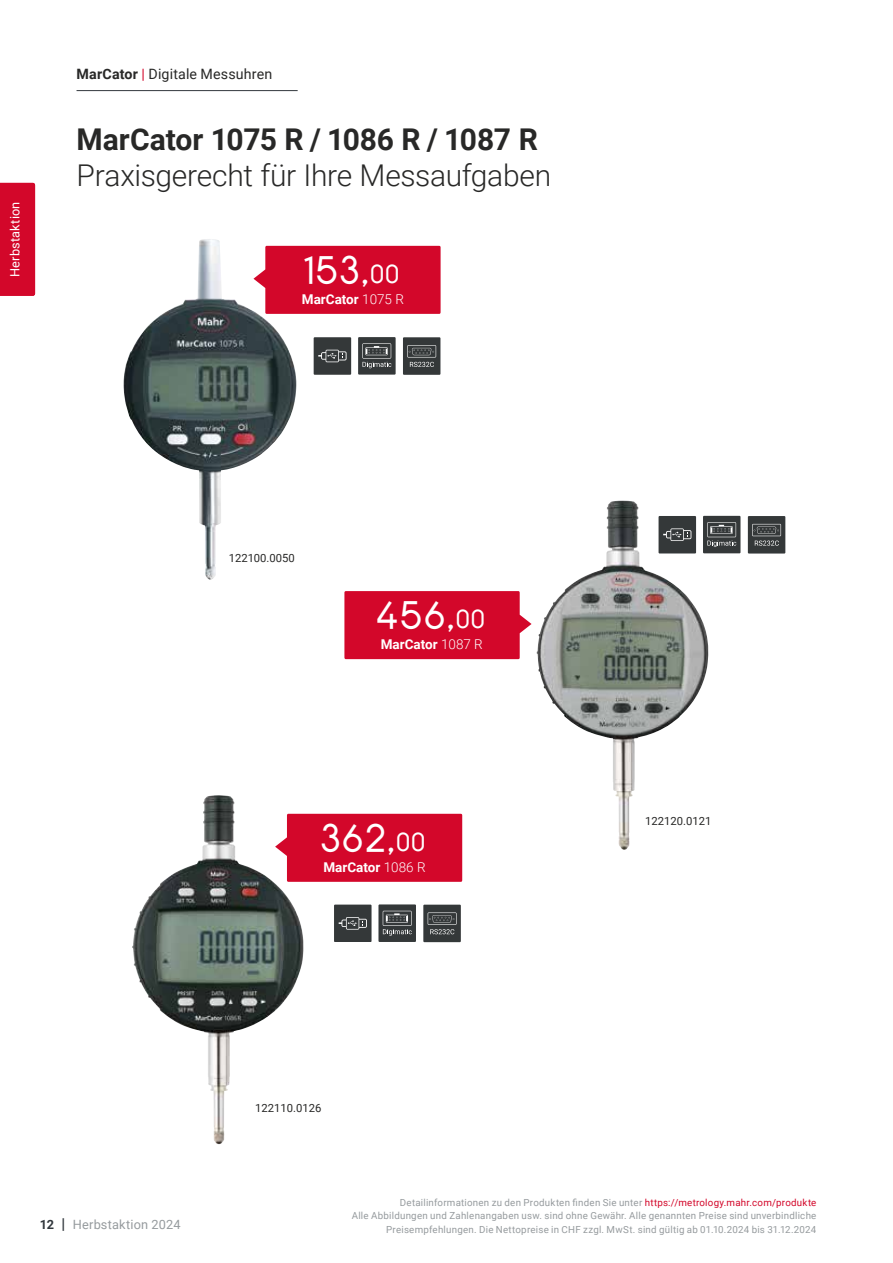
<style>
.page{position:relative;width:893px;height:1263px;background:#fff}
.page>*{position:absolute;margin:0;border:0;box-sizing:border-box;transform-origin:0 0}
.t1{font:31.5px "Mahr Numbers Regular";color:#fff}
.t2{font:300 30px "Roboto";letter-spacing:-.01em;color:#282827}
.t3{font:700 30px "Roboto";letter-spacing:-.005em;color:#282827}
.t4{font:14.25px "Roboto";letter-spacing:.01em;color:#282827}
.t5{font:700 13.5px "Roboto";color:#fff}
.t6{font:12.75px "Roboto";letter-spacing:.015em;color:#969b9e}
.t7{font:12.75px "Roboto";letter-spacing:.015em;color:#fff}
.t8{font:11.25px "Roboto";color:#282827}
.t9{font:9.75px/13.5px "Roboto";letter-spacing:.025em;color:#969b9e;text-align:right}
.s1{font-weight:700}
.s2{color:#d3072a}
.s3{font-size:21px}
.s4{font-weight:300}
.s5{font-weight:700;color:#32383d}
.s6{font-weight:700;font-size:15px;color:#32383d}
</style>
<div class="page">
<div style="left:0;top:183px;width:35px;height:113px;background:#d3072a"></div>
<img style="left:124px;top:239px;width:173px;height:341px">
<img style="left:132px;top:795px;width:173px;height:349px">
<img style="left:537px;top:501px;width:173px;height:349px">
<div style="left:314px;top:337px;width:37px;height:38px;background:#343839"></div>
<svg style="left:318px;top:350px;width:29px;height:12px"></svg>
<div style="left:403px;top:337px;width:37px;height:38px;background:#343839"></div>
<svg style="left:407px;top:345px;width:29px;height:22px"></svg>
<div style="left:358px;top:337px;width:37px;height:38px;background:#343839"></div>
<svg style="left:362px;top:343px;width:29px;height:25px"></svg>
<div style="left:334px;top:904px;width:38px;height:38px;background:#343839"></div>
<svg style="left:339px;top:917px;width:28px;height:13px"></svg>
<div style="left:423px;top:905px;width:38px;height:37px;background:#343839"></div>
<svg style="left:428px;top:912px;width:29px;height:22px"></svg>
<div style="left:378px;top:904px;width:38px;height:38px;background:#343839"></div>
<svg style="left:383px;top:911px;width:29px;height:25px"></svg>
<div style="left:659px;top:516px;width:37px;height:37px;background:#343839"></div>
<svg style="left:663px;top:528px;width:28px;height:13px"></svg>
<div style="left:748px;top:516px;width:37px;height:37px;background:#343839"></div>
<svg style="left:752px;top:524px;width:29px;height:22px"></svg>
<div style="left:703px;top:516px;width:37px;height:37px;background:#343839"></div>
<svg style="left:707px;top:522px;width:29px;height:25px"></svg>
<svg style="left:253px;top:246px;width:188px;height:68px;background:#d51636"></svg>
<svg style="left:275px;top:814px;width:187px;height:68px;background:#d51536"></svg>
<svg style="left:344px;top:591px;width:187px;height:68px;background:#d51435"></svg>
<hr style="left:77px;top:90px;width:221px;height:1px;background:#32383d">
<h3 class="t7" style="left:6px;top:277px;width:77px;rotate:-90deg">Herbstaktion</h3>
<h3 class="t4" style="left:77px;top:64px;width:197px"><span class="s1">MarCator</span> <span class="s2">|</span> Digitale Messuhren</h3>
<h2 class="t3" style="left:77px;top:118px;width:463px">MarCator 1075 R / 1086 R / 1087 R</h2>
<h2 class="t2" style="left:77px;top:154px;width:476px">Praxisgerecht für Ihre Messaufgaben</h2>
<h1 class="t1" style="left:302px;top:256px;width:99px">153,<span class="s3">00</span></h1>
<h3 class="t5" style="left:302px;top:290px;width:104px">MarCator <span class="s4">1075 R</span></h3>
<p class="t8" style="left:229px;top:551px;width:68px">122100.0050</p>
<h1 class="t1" style="left:375px;top:601px;width:112px">456,<span class="s3">00</span></h1>
<h3 class="t5" style="left:381px;top:635px;width:104px">MarCator <span class="s4">1087 R</span></h3>
<h1 class="t1" style="left:319px;top:824px;width:108px">362,<span class="s3">00</span></h1>
<h3 class="t5" style="left:323px;top:857px;width:104px">MarCator <span class="s4">1086 R</span></h3>
<p class="t8" style="left:645px;top:813px;width:68px">122120.0121</p>
<h3 class="t6" style="left:40px;top:1215px;width:142px"><span class="s5">12</span> <span class="s6">|</span> Herbstaktion 2024</h3>
<p class="t8" style="left:255px;top:1100px;width:68px">122110.0126</p>
<p class="t9" style="left:352px;top:1195px;width:466px">Detailinformationen zu den Produkten finden Sie unter <span class="s2">https://metrology.mahr.com/produkte<br></span>Alle Abbildungen und Zahlenangaben usw. sind ohne Gewähr. Alle genannten Preise sind unverbindliche<br>Preisempfehlungen. Die Nettopreise in CHF zzgl. MwSt. sind gültig ab 01.10.2024 bis 31.12.2024</p>
</div>
